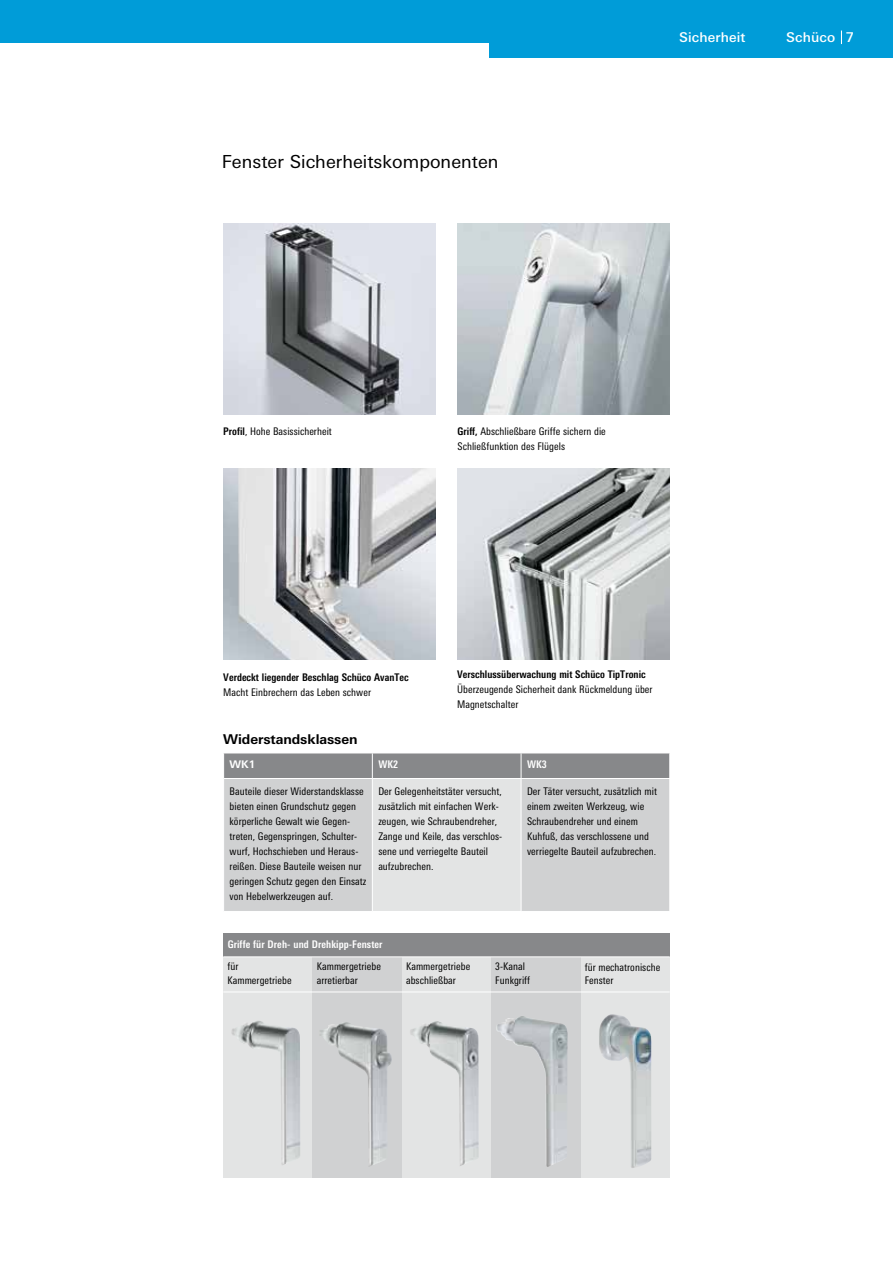
<style>
.page{position:relative;width:893px;height:1263px;background:#fff}
.page>*{position:absolute;margin:0;border:0;box-sizing:border-box;transform-origin:0 0}
.t1{font:18px "LT Univers Basic";color:#000}
.t2{font:700 13.5px "LT Univers Basic";letter-spacing:-.005em;color:#000}
.t3{font:500 13.5px "LT Univers Basic";letter-spacing:.01em;color:#fff}
.t4{font:condensed 10.5px/15px "LT Univers";letter-spacing:.005em;color:#000}
.t5{font:700 condensed 10.5px "LT Univers";letter-spacing:.005em;color:#000}
.t6{font:700 condensed 10.5px "LT Univers";letter-spacing:.01em;color:#fff}
.t7{font:700 10.5px "LT Univers Basic";color:#fff}
.s1{font-weight:700}
</style>
<div class="page">
<div style="left:489px;top:0;width:404px;height:57px;background:#009cd8"></div>
<div style="left:0;top:0;width:893px;height:42px;background:#009cd8"></div>
<svg style="left:841px;top:31px;width:1px;height:13px"></svg>
<img style="left:223px;top:223px;width:213px;height:192px">
<img style="left:457px;top:223px;width:213px;height:192px">
<img style="left:223px;top:468px;width:213px;height:192px">
<img style="left:457px;top:468px;width:213px;height:192px">
<div style="left:223px;top:933px;width:447px;height:244px;background:#e3e4e4"></div>
<div style="left:313px;top:933px;width:89px;height:244px;background:#d0d1d2"></div>
<div style="left:491px;top:933px;width:89px;height:244px;background:#d0d1d2"></div>
<div style="left:223px;top:933px;width:447px;height:24px;background:#87888a"></div>
<hr style="left:223px;top:956px;width:447px;height:1px;background:#fff">
<hr style="left:223px;top:991px;width:447px;height:1px;background:#fff">
<img style="left:231px;top:1021px;width:69px;height:144px">
<img style="left:320px;top:1022px;width:72px;height:145px">
<img style="left:410px;top:1021px;width:69px;height:145px">
<img style="left:496px;top:1016px;width:72px;height:151px">
<img style="left:599px;top:1014px;width:52px;height:154px">
<div style="left:224px;top:779px;width:445px;height:132px;background:#d0d1d2"></div>
<div style="left:372px;top:778px;width:149px;height:133px;background:#e3e4e4"></div>
<div style="left:223px;top:753px;width:447px;height:25px;background:#87888a"></div>
<hr style="left:372px;top:778px;width:149px;height:1px;background:#fff">
<hr style="left:372px;top:779px;width:1px;height:132px;background:#fff">
<hr style="left:521px;top:779px;width:1px;height:132px;background:#fff">
<h1 class="t1" style="left:222px;top:151px;width:278px">Fenster Sicherheitskomponenten</h1>
<p class="t3" style="left:679px;top:29px;width:68px">Sicherheit</p>
<p class="t3" style="left:786px;top:29px;width:69px">Schüco 7</p>
<p class="t4" style="left:223px;top:424px;width:110px"><span class="s1">Profil</span>, Hohe Basissicherheit</p>
<p class="t4" style="left:458px;top:424px;width:150px"><span class="s1">Griff,</span> Abschließbare Griffe sichern die<br>Schließfunktion des Flügels</p>
<p class="t5" style="left:223px;top:671px;width:187px">Verdeckt liegender Beschlag Schüco AvanTec</p>
<p class="t4" style="left:223px;top:685px;width:149px">Macht Einbrechern das Leben schwer</p>
<p class="t2" style="left:223px;top:731px;width:136px">Widerstandsklassen</p>
<p class="t5" style="left:457px;top:668px;width:190px">Verschlussüberwachung mit Schüco TipTronic</p>
<p class="t4" style="left:457px;top:682px;width:197px">Überzeugende Sicherheit dank Rückmeldung über<br>Magnetschalter</p>
<p class="t7" style="left:230px;top:758px;width:27px">WK1</p>
<p class="t6" style="left:378px;top:758px;width:21px">WK2</p>
<p class="t6" style="left:527px;top:758px;width:21px">WK3</p>
<p class="t4" style="left:230px;top:784px;width:138px">Bauteile dieser Widerstandsklasse bieten einen Grundschutz gegen körperliche Gewalt wie Gegen&shy;treten, Gegenspringen, Schulter&shy;wurf, Hochschieben und Heraus&shy;reißen. Diese Bauteile weisen nur geringen Schutz gegen den Einsatz von Hebelwerkzeugen auf.</p>
<p class="t4" style="left:378px;top:784px;width:125px">Der Gelegenheitstäter versucht, zusätzlich mit einfachen Werk&shy;zeugen, wie Schraubendreher,<br>Zange und Keile, das verschlos&shy;sene und verriegelte Bauteil aufzubrechen.</p>
<p class="t4" style="left:527px;top:784px;width:132px">Der Täter versucht, zusätzlich mit einem zweiten Werkzeug, wie<br>Schraubendreher und einem<br>Kuhfuß, das verschlossene und verriegelte Bauteil aufzubrechen.</p>
<p class="t6" style="left:228px;top:938px;width:156px">Griffe für Dreh- und Drehkipp-Fenster</p>
<p class="t4" style="left:227px;top:960px;width:66px;line-height:13.5px">für<br>Kammergetriebe</p>
<p class="t4" style="left:317px;top:960px;width:66px;line-height:13.5px">Kammergetriebe arretierbar</p>
<p class="t4" style="left:406px;top:960px;width:66px;line-height:13.5px">Kammergetriebe abschließbar</p>
<p class="t4" style="left:495px;top:960px;width:36px;line-height:13.5px">3-Kanal<br>Funkgriff</p>
<p class="t4" style="left:585px;top:960px;width:77px;line-height:13.5px">für mechatronische<br>Fenster</p>
</div>
